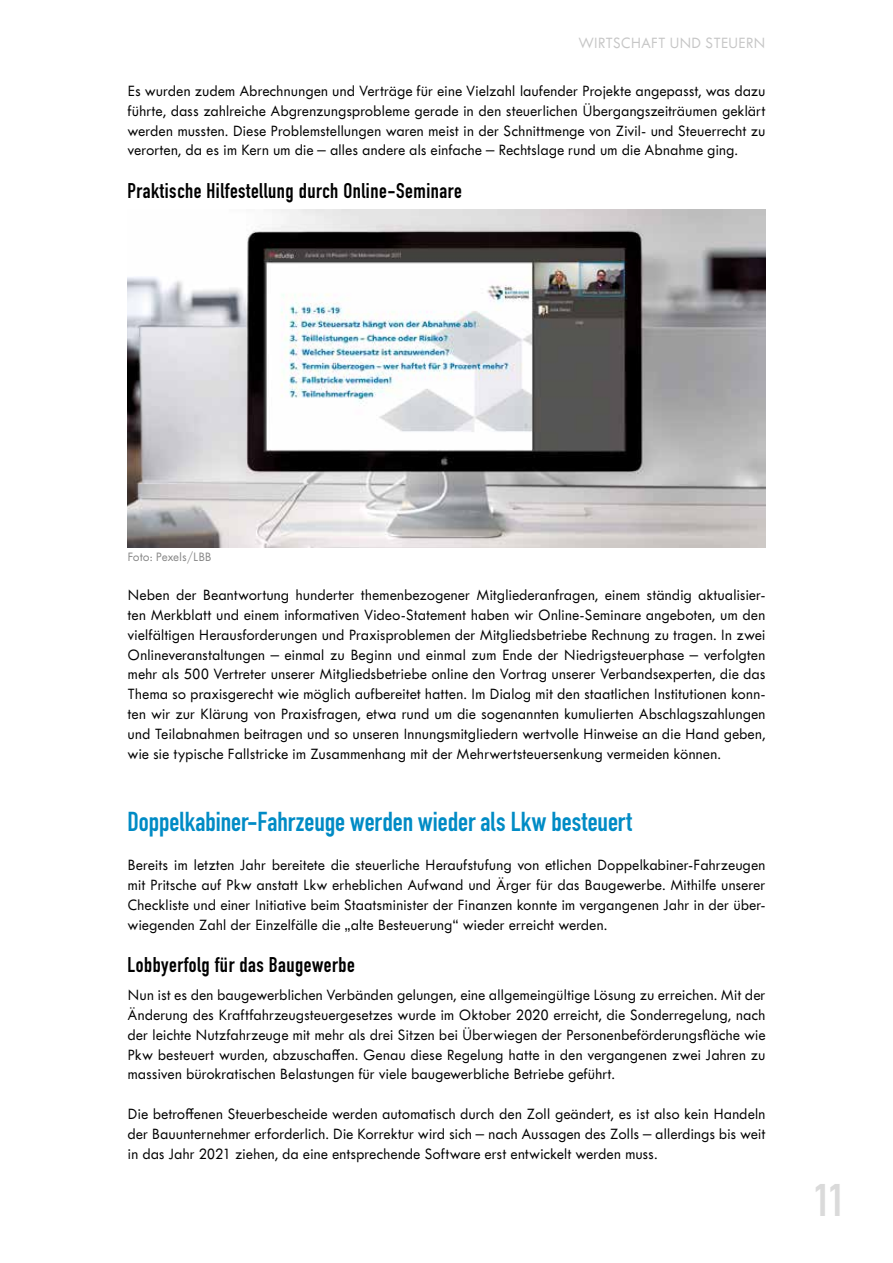
<style>
.page{position:relative;width:893px;height:1263px;background:#fff}
.page>*{position:absolute;margin:0;border:0;box-sizing:border-box;transform-origin:0 0}
.t1{font:45px "DIN Engschrift LT";color:#dadada}
.t2{font:27px "DIN Engschrift LT";letter-spacing:-.005em;color:#008bc5}
.t3{font:21px "DIN Engschrift LT";letter-spacing:.025em;color:#000}
.t4{font:500 16.5px/19.8px "Tw Cen MT Std Semi";letter-spacing:.005em;color:#000;text-align:justify}
.t5{font:500 16.5px "Tw Cen MT Std Semi";color:#c6c6c6}
.t6{font:500 13.5px "Tw Cen MT Std Semi";color:#878787}
</style>
<div class="page">
<img style="left:128px;top:209px;width:637px;height:338px">
<p class="t5" style="left:579px;top:34px;width:188px">WIRTSCHAFT UND STEUERN</p>
<p class="t4" style="left:128px;top:81px;width:639px">Es wurden zudem Abrechnungen und Verträge für eine Vielzahl laufender Projekte angepasst, was dazu führte, dass zahlreiche Abgrenzungsprobleme gerade in den steuerlichen Übergangszeiträumen geklärt werden mussten. Diese Problemstellungen waren meist in der Schnittmenge von Zivil- und Steuerrecht zu verorten, da es im Kern um die – alles andere als einfache – Rechtslage rund um die Abnahme ging.</p>
<p class="t3" style="left:128px;top:178px;width:336px">Praktische Hilfestellung durch Online-Seminare</p>
<p class="t6" style="left:128px;top:549px;width:86px">Foto: Pexels/LBB</p>
<p class="t4" style="left:128px;top:585px;width:639px">Neben der Beantwortung hunderter themenbezogener Mitgliederanfragen, einem ständig aktualisier&shy;ten Merkblatt und einem informativen Video-Statement haben wir Online-Seminare angeboten, um den vielfältigen Herausforderungen und Praxisproblemen der Mitgliedsbetriebe Rechnung zu tragen. In zwei Onlineveranstaltungen – einmal zu Beginn und einmal zum Ende der Niedrigsteuerphase – verfolgten mehr als 500 Vertreter unserer Mitgliedsbetriebe online den Vortrag unserer Verbandsexperten, die das Thema so praxisgerecht wie möglich aufbereitet hatten. Im Dialog mit den staatlichen Institutionen konn&shy;ten wir zur Klärung von Praxisfragen, etwa rund um die sogenannten kumulierten Abschlagszahlungen und Teilabnahmen beitragen und so unseren Innungsmitgliedern wertvolle Hinweise an die Hand geben, wie sie typische Fallstricke im Zusammenhang mit der Mehrwertsteuersenkung vermeiden können.</p>
<h2 class="t2" style="left:128px;top:805px;width:506px">Doppelkabiner-Fahrzeuge werden wieder als Lkw besteuert</h2>
<p class="t4" style="left:128px;top:855px;width:639px">Bereits im letzten Jahr bereitete die steuerliche Heraufstufung von etlichen Doppelkabiner-Fahrzeugen mit Pritsche auf Pkw anstatt Lkw erheblichen Aufwand und Ärger für das Baugewerbe. Mithilfe unserer Checkliste und einer Initiative beim Staatsminister der Finanzen konnte im vergangenen Jahr in der über&shy;wiegenden Zahl der Einzelfälle die „alte Besteuerung“ wieder erreicht werden.</p>
<p class="t3" style="left:128px;top:952px;width:229px">Lobbyerfolg für das Baugewerbe</p>
<p class="t4" style="left:128px;top:985px;width:639px">Nun ist es den baugewerblichen Verbänden gelungen, eine allgemeingültige Lösung zu erreichen. Mit der Änderung des Kraftfahrzeugsteuergesetzes wurde im Oktober 2020 erreicht, die Sonderregelung, nach der leichte Nutzfahrzeuge mit mehr als drei Sitzen bei Überwiegen der Personenbeförderungsfläche wie Pkw besteuert wurden, abzuschaffen. Genau diese Regelung hatte in den vergangenen zwei Jahren zu massiven bürokratischen Belastungen für viele baugewerbliche Betriebe geführt.</p>
<p class="t4" style="left:128px;top:1104px;width:639px">Die betroffenen Steuerbescheide werden automatisch durch den Zoll geändert, es ist also kein Handeln der Bauunternehmer erforderlich. Die Korrektur wird sich – nach Aussagen des Zolls – allerdings bis weit in das Jahr 2021 ziehen, da eine entsprechende Software erst entwickelt werden muss.</p>
<h1 class="t1" style="left:813px;top:1173px;width:33px">11</h1>
</div>
